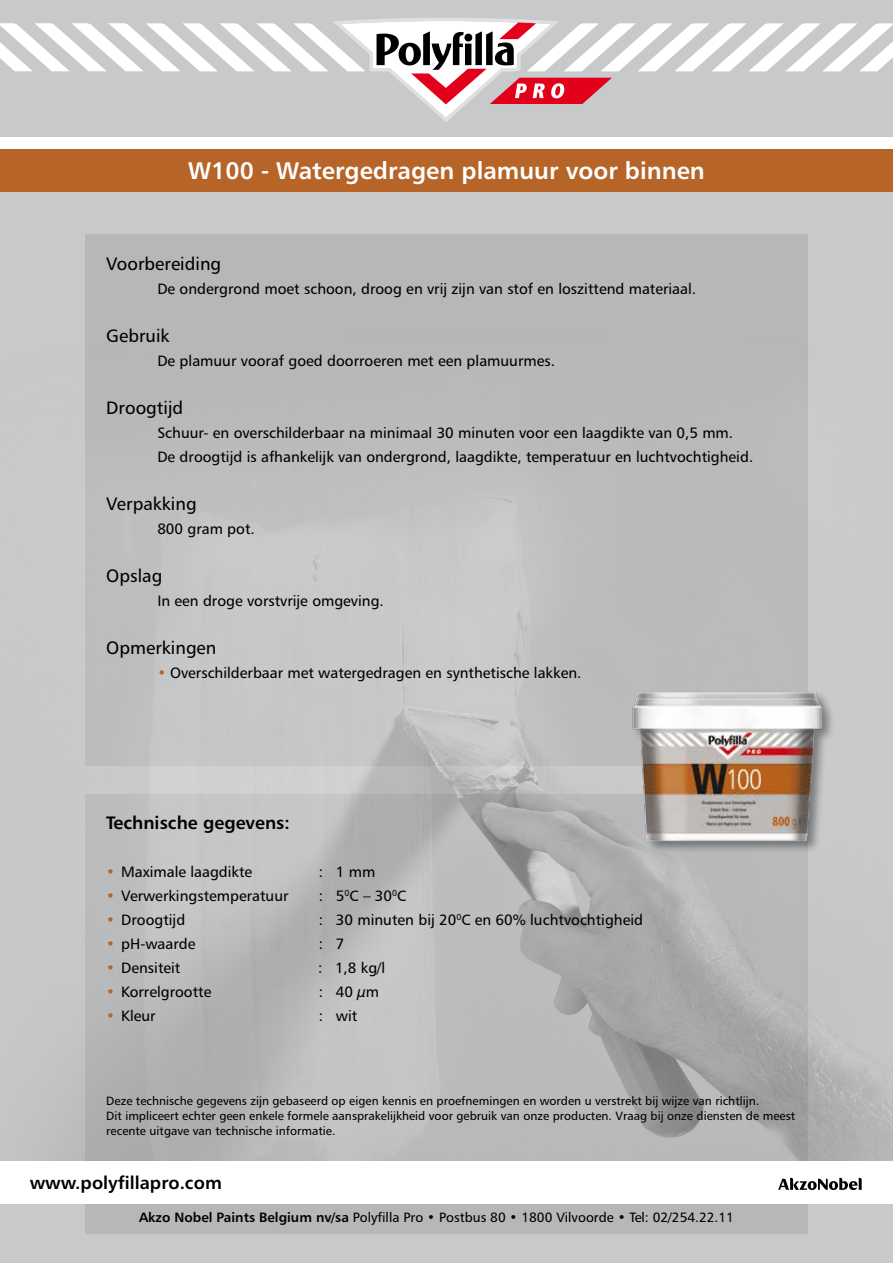
<style>
.page{position:relative;width:893px;height:1263px;background:#fff}
.page>*{position:absolute;margin:0;border:0;box-sizing:border-box;transform-origin:0 0}
.t1{font:24px "Humanist 777 BT Bold B";color:#fff}
.t2{font:18px "Humanist 777 BT Roman B";color:#000}
.t3{font:18px "Humanist 777 BT Bold B";color:#000}
.t4{font:15px/24px "Humanist 777 BT Roman B";color:#000}
.t5{font:13.5px "Humanist 777 BT Roman B";color:#000}
.t6{font:12px/15px "Humanist 777 BT Roman B";color:#000}
.s1{color:#b66427}
.s2{font-family:"Humanist 777 BT Bold B"}
</style>
<div class="page">
<div style="left:0;top:175px;width:893px;height:1088px;background:#c8c9ca"></div>
<div style="left:85px;top:234px;width:723px;height:531px;background:#b5b7b8"></div>
<div style="left:85px;top:794px;width:723px;height:439px;background:#b5b7b8"></div>
<img style="left:44px;top:479px;width:849px;height:682px">
<div style="left:0;top:149px;width:893px;height:42px;background:#b66427"></div>
<div style="left:0;top:1161px;width:893px;height:42px;background:#fff"></div>
<svg style="left:778px;top:1178px;width:84px;height:12px"></svg>
<img style="left:589px;top:648px;width:286px;height:221px">
<div style="left:0;top:0;width:893px;height:136px;background:#c8c9ca"></div>
<svg style="left:0;top:18px;width:893px;height:104px"></svg>
<h1 class="t1" style="left:188px;top:155px;width:518px">W100 - Watergedragen plamuur voor binnen</h1>
<p class="t2" style="left:106px;top:252px;width:116px">Voorbereiding</p>
<p class="t4" style="left:157px;top:276px;width:540px">De ondergrond moet schoon, droog en vrij zijn van stof en loszittend materiaal.</p>
<p class="t2" style="left:106px;top:324px;width:65px">Gebruik</p>
<p class="t4" style="left:157px;top:348px;width:399px">De plamuur vooraf goed doorroeren met een plamuurmes.</p>
<p class="t2" style="left:106px;top:396px;width:78px">Droogtijd</p>
<p class="t4" style="left:157px;top:420px;width:597px">Schuur- en overschilderbaar na minimaal 30 minuten voor een laagdikte van 0,5 mm.<br>De droogtijd is afhankelijk van ondergrond, laagdikte, temperatuur en luchtvochtigheid.</p>
<p class="t2" style="left:106px;top:492px;width:92px">Verpakking</p>
<p class="t4" style="left:157px;top:516px;width:99px">800 gram pot.</p>
<p class="t2" style="left:106px;top:564px;width:58px">Opslag</p>
<p class="t4" style="left:157px;top:588px;width:228px">In een droge vorstvrije omgeving.</p>
<p class="t2" style="left:106px;top:636px;width:112px">Opmerkingen</p>
<p class="t4" style="left:157px;top:660px;width:426px"><span class="s1">•</span> Overschilderbaar met watergedragen en synthetische lakken.</p>
<p class="t3" style="left:106px;top:811px;width:185px">Technische gegevens:</p>
<p class="t4" style="left:106px;top:859px;width:148px"><span class="s1">•</span> Maximale laagdikte</p>
<p class="t4" style="left:319px;top:859px;width:58px">: 1 mm</p>
<p class="t4" style="left:106px;top:883px;width:184px"><span class="s1">•</span> Verwerkingstemperatuur</p>
<p class="t4" style="left:319px;top:883px;width:89px">: 5<sup>0</sup>C – 30<sup>0</sup>C</p>
<p class="t4" style="left:106px;top:907px;width:81px"><span class="s1">•</span> Droogtijd</p>
<p class="t4" style="left:319px;top:907px;width:326px">: 30 minuten bij 20<sup>0</sup>C en 60% luchtvochtigheid</p>
<p class="t4" style="left:106px;top:931px;width:91px"><span class="s1">•</span> pH-waarde</p>
<p class="t4" style="left:319px;top:931px;width:27px">: 7</p>
<p class="t4" style="left:106px;top:955px;width:76px"><span class="s1">•</span> Densiteit</p>
<p class="t4" style="left:318px;top:955px;width:69px">: 1,8 kg/l</p>
<p class="t4" style="left:106px;top:979px;width:107px"><span class="s1">•</span> Korrelgrootte</p>
<p class="t4" style="left:319px;top:979px;width:62px">: 40 µm</p>
<p class="t4" style="left:106px;top:1003px;width:51px"><span class="s1">•</span> Kleur</p>
<p class="t4" style="left:319px;top:1003px;width:40px">: wit</p>
<p class="t6" style="left:106px;top:1093px;width:690px">Deze technische gegevens zijn gebaseerd op eigen kennis en proefnemingen en worden u verstrekt bij wijze van richtlijn.<br>Dit impliceert echter geen enkele formele aansprakelijkheid voor gebruik van onze producten. Vraag bij onze diensten de meest recente uitgave van technische informatie.</p>
<p class="t3" style="left:30px;top:1172px;width:194px">www.polyfillapro.com</p>
<p class="t5" style="left:139px;top:1209px;width:596px"><span class="s2">Akzo Nobel Paints Belgium nv/sa</span> Polyfilla Pro • Postbus 80 • 1800 Vilvoorde • Tel: 02/254.22.11</p>
</div>
